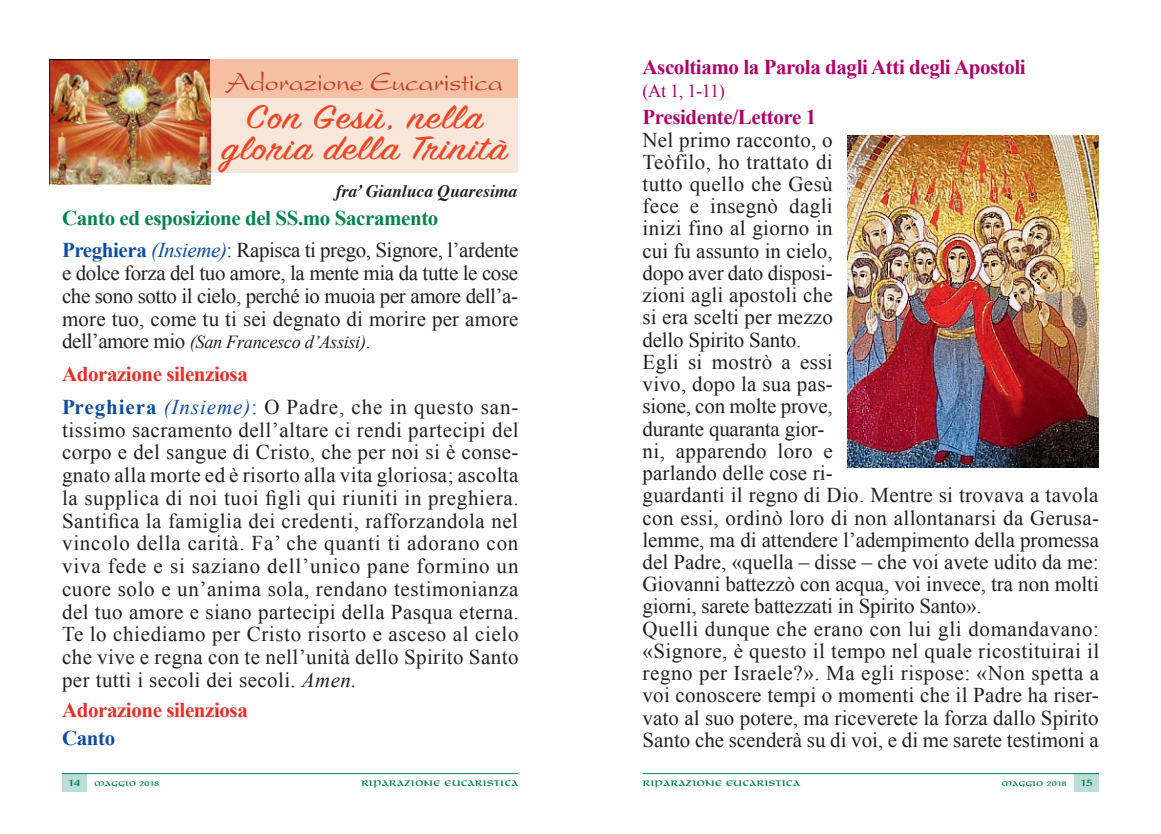
<style>
.page{position:relative;width:1161px;height:834px;background:#fff}
.page>*{position:absolute;margin:0;border:0;box-sizing:border-box;transform-origin:0 0}
.t1{font:36.75px/31.5px "Sign Painter House Script";letter-spacing:.03em;color:#ef4724;text-align:center;scale:1.2 1}
.t2{font:28px "Present";letter-spacing:-.02em;color:#bf3c1e}
.t3{font:21px/22.2px "Times New Roman";letter-spacing:.01em;color:#231f20;text-align:justify}
.t4{font:700 21px/32.7px "Times New Roman";letter-spacing:-.02em;color:#00854a}
.t5{font:21px/32.7px "Times New Roman";letter-spacing:.045em;color:#231f20}
.t6{font:700 21px "Times New Roman";letter-spacing:-.02em;color:#b0016a}
.t7{font:700 21px "Times New Roman";letter-spacing:-.02em;color:#ea2d24}
.t8{font:700 21px "Times New Roman";letter-spacing:-.02em;color:#0d4da1}
.t9{font:italic 18.38px "Times New Roman";letter-spacing:-.02em;color:#231f20}
.t10{font:18.38px "Times New Roman";color:#b0016a}
.t11{font:italic 700 17.5px "Times";color:#231f20}
.t12{font:12.25px "Omnia";color:#00854a}
.t13{font:10.5px "Omnia";color:#00854a}
.s1{color:#0d4da1}
.s2{font-weight:400;font-style:italic;color:#0d4da1}
.s3{font-weight:400;color:#0d4da1}
.s4{font-weight:400;color:#231f20}
.s5{font-style:normal;font-size:21px}
.s6{font-style:normal}
.s7{font-weight:700;color:#ea2d24}
.s8{font-weight:700;color:#0d4da1}
.s9{font-style:italic;color:#0d4da1}
.s10{font-style:italic}
.s11{font-size:14px}
</style>
<div class="page">
<div style="left:1074px;top:773px;width:25px;height:18px;background:#bcdeda"></div>
<hr style="left:642px;top:773px;width:457px;height:1px;background:#00854a">
<div style="left:62px;top:773px;width:25px;height:18px;background:#bcdeda"></div>
<hr style="left:62px;top:773px;width:456px;height:1px;background:#00854a">
<div style="left:210px;top:98px;width:308px;height:74px;background:#f8e6db"></div>
<img style="left:50px;top:60px;width:160px;height:124px">
<div style="left:210px;top:60px;width:308px;height:38px;background:#f7bfa4"></div>
<img style="left:847px;top:135px;width:251px;height:333px">
<h2 class="t2" style="left:225px;top:66px;width:279px">Adorazione Eucaristica</h2>
<h1 class="t1" style="left:221px;top:104px;width:239px">Con Gesù, nella gloria della Trinità</h1>
<p class="t11" style="left:336px;top:174px;width:183px">fra’ Gianluca Quaresima</p>
<p class="t4" style="left:62px;top:201px;width:458px">Canto ed esposizione del SS.mo Sacramento<br><span class="s1">Preghiera</span> <span class="s2">(Insieme)</span><span class="s3">:</span> <span class="s4">Rapisca ti prego, Signore, l’ardente</span></p>
<p class="t3" style="left:62px;top:261px;width:458px;line-height:22.8px">e dolce forza del tuo amore, la mente mia da tutte le cose che sono sotto il cielo, perché io muoia per amore dell’a&shy;more tuo, come tu ti sei degnato di morire per amore</p>
<p class="t9" style="left:62px;top:329px;width:310px"><span class="s5">dell’amore mio</span> (San Francesco d’Assisi)<span class="s6">.</span></p>
<p class="t5" style="left:62px;top:357px;width:458px"><span class="s7">Adorazione silenziosa<br></span><span class="s8">Preghiera</span> <span class="s9">(Insieme)</span><span class="s1">:</span> O Padre, che in questo san-</p>
<p class="t3" style="left:62px;top:418px;width:458px;line-height:22.8px">tissimo sacramento dell’altare ci rendi partecipi del corpo e del sangue di Cristo, che per noi si è conse&shy;gnato alla morte ed è risorto alla vita gloriosa; ascolta la supplica di noi tuoi figli qui riuniti in preghiera.<br>Santifica la famiglia dei credenti, rafforzandola nel vincolo della carità. Fa’ che quanti ti adorano con viva fede e si saziano dell’unico pane formino un cuore solo e un’anima sola, rendano testimonianza del tuo amore e siano partecipi della Pasqua eterna.<br>Te lo chiediamo per Cristo risorto e asceso al cielo che vive e regna con te nell’unità dello Spirito Santo per tutti i secoli dei secoli. <span class="s10">Amen.</span></p>
<p class="t7" style="left:62px;top:695px;width:187px">Adorazione silenziosa</p>
<p class="t8" style="left:62px;top:723px;width:55px">Canto</p>
<p class="t6" style="left:642px;top:52px;width:385px">Ascoltiamo la Parola dagli Atti degli Apostoli</p>
<p class="t10" style="left:642px;top:78px;width:84px">(At 1, 1-11)</p>
<p class="t6" style="left:642px;top:103px;width:175px">Presidente/Lettore 1</p>
<p class="t3" style="left:642px;top:128px;width:458px;text-align:left">Nel primo racconto, o<br>Teòfilo, ho trattato di<br>tutto quello che Gesù<br>fece e insegnò dagli<br>inizi fino al giorno in<br>cui fu assunto in cielo,<br>dopo aver dato disposi-<br>zioni agli apostoli che<br>si era scelti per mezzo<br>dello Spirito Santo.<br>Egli si mostrò a essi<br>vivo, dopo la sua pas-<br>sione, con molte prove,<br>durante quaranta gior-<br>ni, apparendo loro e<br>parlando delle cose ri-<br>guardanti il regno di Dio. Mentre si trovava a tavola con essi, ordinò loro di non allontanarsi da Gerusa&shy;lemme, ma di attendere l’adempimento della promessa del Padre, «quella – disse – che voi avete udito da me:<br>Giovanni battezzò con acqua, voi invece, tra non molti giorni, sarete battezzati in Spirito Santo».<br>Quelli dunque che erano con lui gli domandavano: «Signore, è questo il tempo nel quale ricostituirai il regno per Israele?». Ma egli rispose: «Non spetta a voi conoscere tempi o momenti che il Padre ha riser&shy;vato al suo potere, ma riceverete la forza dallo Spirito Santo che scenderà su di voi, e di me sarete testimoni a</p>
<p class="t13" style="left:68px;top:778px;width:93px"><span class="s11">14</span> maggio 2018</p>
<p class="t12" style="left:361px;top:777px;width:159px">Riparazione Eucaristica</p>
<p class="t12" style="left:642px;top:778px;width:159px">Riparazione Eucaristica</p>
<p class="t13" style="left:1001px;top:779px;width:93px">maggio 2018 <span class="s11">15</span></p>
</div>
